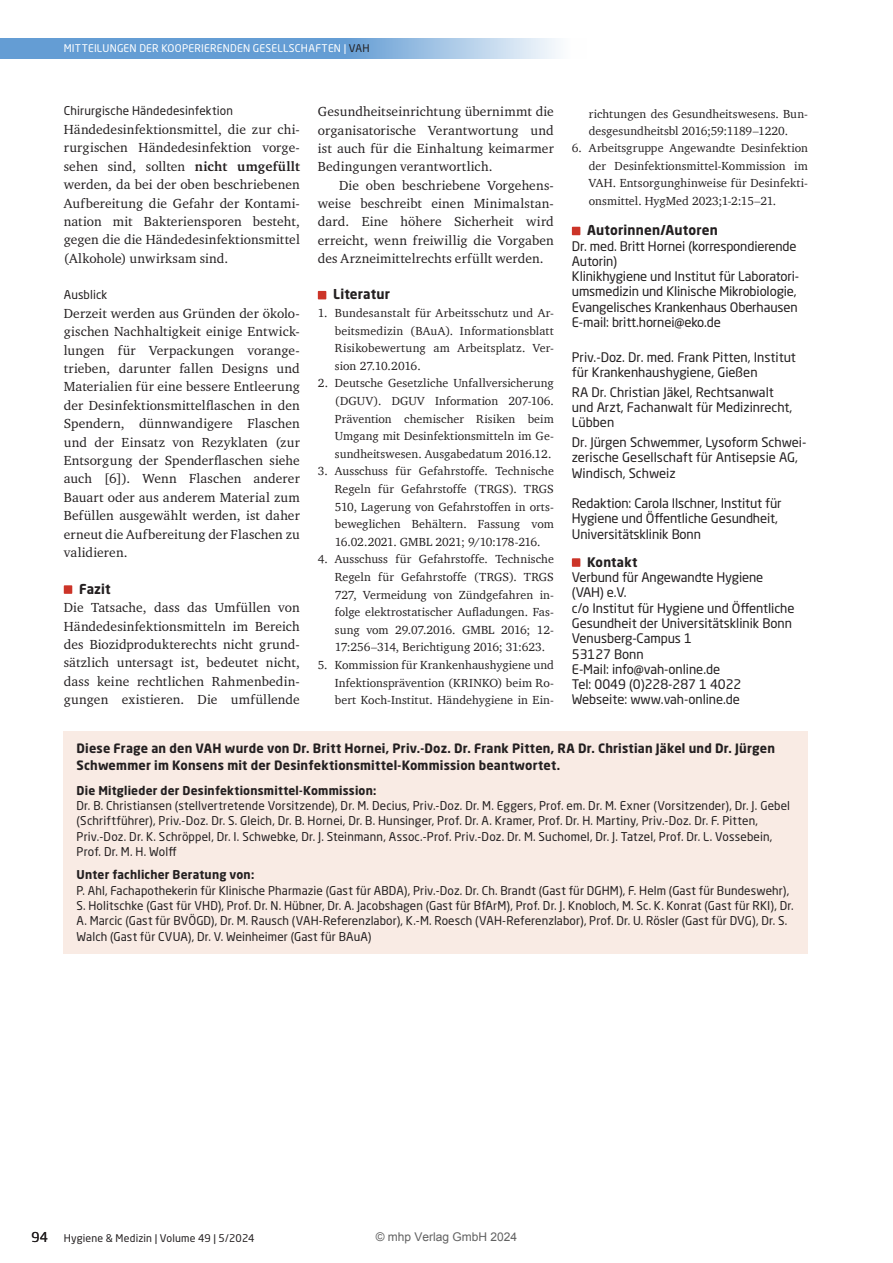
<style>
.page{position:relative;width:893px;height:1263px;background:#fff}
.page>*{position:absolute;margin:0;border:0;box-sizing:border-box;transform-origin:0 0}
.t1{font:13.5px/18.5px "Charter ITC Pro";letter-spacing:.01em;color:#231f20;text-align:justify}
.t2{font:700 13.5px "Neo Sans Pro";letter-spacing:.01em;color:#231f20}
.t3{font:13.05px/15.3px "Neo Sans Pro";letter-spacing:-.01em;color:#231f20}
.t4{font:700 13.05px "Neo Sans Pro";letter-spacing:.015em;color:#231f20}
.t5{font:700 12.75px/17.2px "Neo Sans Pro";letter-spacing:.015em;color:#231f20}
.t6{font:12px/17.5px "Charter";letter-spacing:.005em;color:#231f20;text-align:justify}
.t7{font:12px/15.3px "Neo Sans Pro";letter-spacing:.01em;color:#231f20}
.t8{font:700 12px "Neo Sans Pro";letter-spacing:.015em;color:#231f20}
.t9{font:12px "Arial";color:#616161}
.t10{font:10.5px "Neo Sans Pro";letter-spacing:.02em;color:#fff}
.t11{font:10.5px "Neo Sans Pro";letter-spacing:.015em;color:#231f20}
.s1{color:#231f20}
.s2{font-weight:700}
.s3{font-size:13.5px}
</style>
<div class="page">
<svg style="left:0;top:38px;width:558px;height:21px;background:#7faedb"></svg>
<div style="left:64px;top:585px;width:8px;height:9px;background:#cc3428"></div>
<div style="left:318px;top:291px;width:8px;height:8px;background:#cc3428"></div>
<div style="left:572px;top:227px;width:8px;height:8px;background:#cc3428"></div>
<div style="left:572px;top:558px;width:8px;height:9px;background:#cc3428"></div>
<div style="left:64px;top:731px;width:744px;height:222px;background:#f9ebe4"></div>
<p class="t10" style="left:64px;top:42px;width:307px">MITTEILUNGEN DER KOOPERIERENDEN GESELLSCHAFTEN | <span class="s1">VAH</span></p>
<p class="t1" style="left:318px;top:102px;width:238px">Gesundheitseinrichtung übernimmt die organisatorische Verantwortung und ist auch für die Einhaltung keimarmer Bedingungen verantwortlich.</p>
<p class="t1" style="left:318px;top:176px;width:238px;text-indent:21px">Die oben beschriebene Vorgehens&shy;weise beschreibt einen Minimalstan&shy;dard. Eine höhere Sicherheit wird erreicht, wenn freiwillig die Vorgaben des Arzneimittelrechts erfüllt werden.</p>
<p class="t2" style="left:333px;top:286px;width:58px">Literatur</p>
<p class="t6" style="left:335px;top:304px;width:221px;text-indent:-17px">1. Bundesanstalt für Arbeitsschutz und Ar&shy;beitsmedizin (BAuA). Informationsblatt Risikobewertung am Arbeitsplatz. Ver&shy;sion 27.10.2016.</p>
<p class="t6" style="left:335px;top:374px;width:221px;text-indent:-17px">2. Deutsche Gesetzliche Unfallversicherung (DGUV). DGUV Information 207-106.<br>Prävention chemischer Risiken beim Umgang mit Desinfektionsmitteln im Ge&shy;sundheitswesen. Ausgabedatum 2016.12.</p>
<p class="t6" style="left:335px;top:462px;width:221px;text-indent:-17px">3. Ausschuss für Gefahrstoffe. Technische Regeln für Gefahrstoffe (TRGS). TRGS 510, Lagerung von Gefahrstoffen in orts&shy;beweglichen Behältern. Fassung vom 16.02.2021. GMBL 2021; 9/10:178-216.</p>
<p class="t6" style="left:335px;top:550px;width:221px;text-indent:-17px">4. Ausschuss für Gefahrstoffe. Technische Regeln für Gefahrstoffe (TRGS). TRGS 727, Vermeidung von Zündgefahren in&shy;folge elektrostatischer Aufladungen. Fas&shy;sung vom 29.07.2016. GMBL 2016; 12- 17:256–314, Berichtigung 2016; 31:623.</p>
<p class="t6" style="left:335px;top:656px;width:221px;text-indent:-17px">5. Kommission für Krankenhaushygiene und Infektionsprävention (KRINKO) beim Ro&shy;bert Koch-Institut. Händehygiene in Ein-</p>
<p class="t7" style="left:64px;top:103px;width:171px">Chirurgische Händedesinfektion</p>
<p class="t1" style="left:64px;top:120px;width:238px">Händedesinfektionsmittel, die zur chi&shy;rurgischen Händedesinfektion vorge&shy;sehen sind, sollten <span class="s2">nicht umgefüllt </span>werden, da bei der oben beschriebenen Aufbereitung die Gefahr der Kontami&shy;nation mit Bakteriensporen besteht, gegen die die Händedesinfektionsmittel (Alkohole) unwirksam sind.</p>
<p class="t7" style="left:64px;top:287px;width:45px">Ausblick</p>
<p class="t1" style="left:64px;top:304px;width:238px">Derzeit werden aus Gründen der ökolo&shy;gischen Nachhaltigkeit einige Entwick&shy;lungen für Verpackungen vorange&shy;trieben, darunter fallen Designs und Materialien für eine bessere Entleerung der Desinfektionsmittelflaschen in den Spendern, dünnwandigere Flaschen und der Einsatz von Rezyklaten (zur Entsorgung der Spenderflaschen siehe auch [6]). Wenn Flaschen anderer Bauart oder aus anderem Material zum Befüllen ausgewählt werden, ist daher erneut die Aufbereitung der Flaschen zu validieren.</p>
<p class="t2" style="left:79px;top:580px;width:33px">Fazit</p>
<p class="t1" style="left:64px;top:598px;width:238px">Die Tatsache, dass das Umfüllen von Händedesinfektionsmitteln im Bereich des Biozidprodukterechts nicht grund&shy;sätzlich untersagt ist, bedeutet nicht, dass keine rechtlichen Rahmenbedin&shy;gungen existieren. Die umfüllende</p>
<p class="t6" style="left:589px;top:105px;width:221px">richtungen des Gesundheitswesens. Bun&shy;desgesundheitsbl 2016;59:1189–1220.</p>
<p class="t6" style="left:589px;top:139px;width:221px;text-indent:-17px">6. Arbeitsgruppe Angewandte Desinfektion der Desinfektionsmittel-Kommission im VAH. Entsorgunghinweise für Desinfekti&shy;onsmittel. HygMed 2023;1-2:15–21.</p>
<p class="t2" style="left:587px;top:222px;width:132px">Autorinnen/Autoren</p>
<p class="t3" style="left:572px;top:238px;width:229px">Dr. med. Britt Hornei (korrespondierende Autorin)<br>Klinikhygiene und Institut für Laboratori&shy;umsmedizin und Klinische Mikrobiologie, Evangelisches Krankenhaus Oberhausen E-mail: britt.hornei@eko.de</p>
<p class="t3" style="left:572px;top:349px;width:226px">Priv.-Doz. Dr. med. Frank Pitten, Institut für Krankenhaushygiene, Gießen</p>
<p class="t3" style="left:572px;top:384px;width:222px">RA Dr. Christian Jäkel, Rechtsanwalt und Arzt, Fachanwalt für Medizinrecht,<br>Lübben</p>
<p class="t3" style="left:572px;top:434px;width:236px">Dr. Jürgen Schwemmer, Lysoform Schwei&shy;zerische Gesellschaft für Antisepsie AG,<br>Windisch, Schweiz</p>
<p class="t3" style="left:572px;top:495px;width:211px">Redaktion: Carola Ilschner, Institut für<br>Hygiene und Öffentliche Gesundheit,<br>Universitätsklinik Bonn</p>
<p class="t4" style="left:587px;top:554px;width:52px">Kontakt</p>
<p class="t3" style="left:572px;top:569px;width:224px">Verbund für Angewandte Hygiene (VAH) e.V.<br>c/o Institut für Hygiene und Öffentliche<br>Gesundheit der Universitätsklinik Bonn<br>Venusberg-Campus 1<br>53127 Bonn<br>E-Mail: info@vah-online.de<br>Tel: 0049 (0)228-287 1 4022<br>Webseite: www.vah-online.de</p>
<p class="t5" style="left:77px;top:739px;width:700px">Diese Frage an den VAH wurde von Dr. Britt Hornei, Priv.-Doz. Dr. Frank Pitten, RA Dr. Christian Jäkel und Dr. Jürgen<br>Schwemmer im Konsens mit der Desinfektionsmittel-Kommission beantwortet.</p>
<p class="t8" style="left:77px;top:782px;width:301px">Die Mitglieder der Desinfektionsmittel-Kommission:</p>
<p class="t7" style="left:77px;top:798px;width:715px">Dr. B. Christiansen (stellvertretende Vorsitzende), Dr. M. Decius, Priv.-Doz. Dr. M. Eggers, Prof. em. Dr. M. Exner (Vorsitzender), Dr. J. Gebel (Schriftführer), Priv.-Doz. Dr. S. Gleich, Dr. B. Hornei, Dr. B. Hunsinger, Prof. Dr. A. Kramer, Prof. Dr. H. Martiny, Priv.-Doz. Dr. F. Pitten, Priv.-Doz. Dr. K. Schröppel, Dr. I. Schwebke, Dr. J. Steinmann, Assoc.-Prof. Priv.-Doz. Dr. M. Suchomel, Dr. J. Tatzel, Prof. Dr. L. Vossebein, Prof. Dr. M. H. Wolff</p>
<p class="t8" style="left:77px;top:867px;width:179px">Unter fachlicher Beratung von:</p>
<p class="t7" style="left:77px;top:882px;width:718px">P. Ahl, Fachapothekerin für Klinische Pharmazie (Gast für ABDA), Priv.-Doz. Dr. Ch. Brandt (Gast für DGHM), F. Helm (Gast für Bundeswehr), S. Holitschke (Gast für VHD), Prof. Dr. N. Hübner, Dr. A. Jacobshagen (Gast für BfArM), Prof. Dr. J. Knobloch, M. Sc. K. Konrat (Gast für RKI), Dr.<br>A. Marcic (Gast für BVÖGD), Dr. M. Rausch (VAH-Referenzlabor), K.-M. Roesch (VAH-Referenzlabor), Prof. Dr. U. Rösler (Gast für DVG), Dr. S.<br>Walch (Gast für CVUA), Dr. V. Weinheimer (Gast für BAuA)</p>
<p class="t11" style="left:31px;top:1231px;width:224px"><span class="s3">94</span> Hygiene &amp; Medizin | Volume 49 | 5/2024</p>
<p class="t9" style="left:376px;top:1229px;width:143px">© mhp Verlag GmbH 2024</p>
</div>
